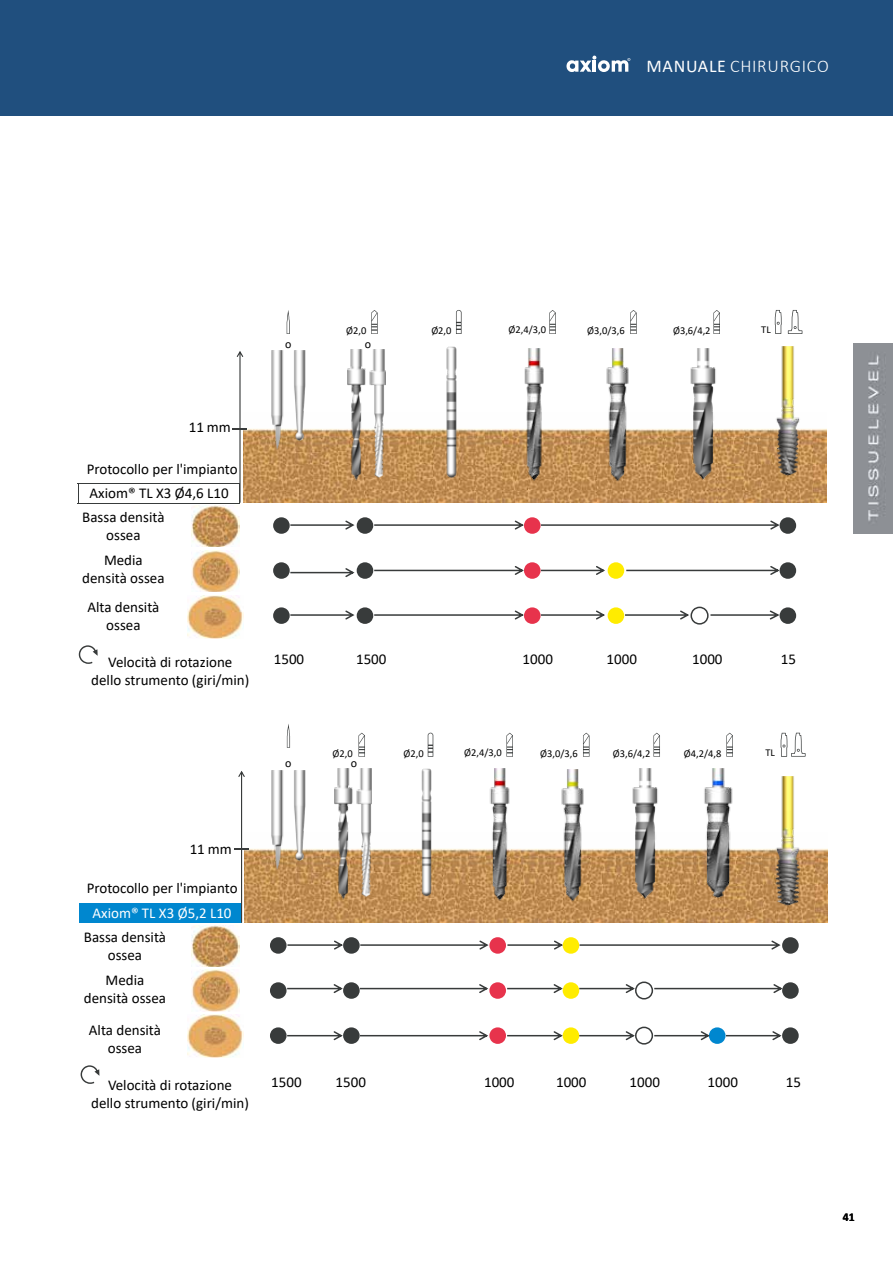
<style>
.page{position:relative;width:893px;height:1263px;background:#fff}
.page>*{position:absolute;margin:0;border:0;box-sizing:border-box;transform-origin:0 0}
.t1{font:300 18px "Calibri";letter-spacing:.04em;color:#fff}
.t2{font:15px/18px "Calibri";color:#000;text-align:center}
.t3{font:15px "Calibri";color:#fff}
.t4{font:12px "Calibri";color:#000}
.t5{font:700 12px "Calibri";color:#000}
.t6{font:10.5px "Calibri";color:#000}
.s1{font-weight:400}
</style>
<div class="page">
<img style="left:853px;top:343px;width:40px;height:190px">
<div style="left:0;top:0;width:893px;height:116px;background:#204f7e"></div>
<svg style="left:566px;top:56px;width:64px;height:16px"></svg>
<img style="left:248px;top:848px;width:580px;height:75px">
<div style="left:79px;top:904px;width:163px;height:19px;background:#0087cf"></div>
<svg style="left:81px;top:1065px;width:18px;height:19px"></svg>
<svg style="left:234px;top:771px;width:14px;height:152px"></svg>
<svg style="left:726px;top:733px;width:7px;height:24px"></svg>
<svg style="left:506px;top:733px;width:7px;height:24px"></svg>
<svg style="left:358px;top:733px;width:7px;height:24px"></svg>
<svg style="left:287px;top:724px;width:3px;height:24px"></svg>
<svg style="left:583px;top:733px;width:6px;height:24px"></svg>
<svg style="left:653px;top:733px;width:7px;height:24px"></svg>
<svg style="left:428px;top:733px;width:5px;height:24px"></svg>
<svg style="left:781px;top:733px;width:24px;height:24px"></svg>
<img style="left:247px;top:428px;width:579px;height:75px">
<svg style="left:79px;top:645px;width:19px;height:19px"></svg>
<svg style="left:78px;top:485px;width:1px;height:18px"></svg>
<hr style="left:78px;top:484px;width:107px;height:1px;background:#383b3b">
<hr style="left:185px;top:484px;width:55px;height:1px;background:#383b3b">
<hr style="left:78px;top:503px;width:107px;height:1px;background:#383b3b">
<hr style="left:185px;top:503px;width:55px;height:1px;background:#383b3b">
<svg style="left:233px;top:351px;width:14px;height:152px"></svg>
<svg style="left:549px;top:310px;width:7px;height:24px"></svg>
<svg style="left:371px;top:310px;width:7px;height:24px"></svg>
<svg style="left:287px;top:310px;width:3px;height:24px"></svg>
<svg style="left:630px;top:310px;width:7px;height:24px"></svg>
<svg style="left:713px;top:310px;width:7px;height:24px"></svg>
<svg style="left:456px;top:310px;width:6px;height:24px"></svg>
<svg style="left:775px;top:310px;width:7px;height:24px"></svg>
<svg style="left:788px;top:310px;width:14px;height:24px"></svg>
<svg style="left:273px;top:607px;width:523px;height:18px"></svg>
<svg style="left:273px;top:562px;width:523px;height:17px"></svg>
<svg style="left:273px;top:517px;width:523px;height:17px"></svg>
<svg style="left:270px;top:1027px;width:529px;height:17px"></svg>
<svg style="left:270px;top:981px;width:529px;height:18px"></svg>
<svg style="left:270px;top:937px;width:529px;height:17px"></svg>
<img style="left:768px;top:346px;width:40px;height:139px">
<img style="left:768px;top:777px;width:40px;height:138px">
<img style="left:268px;top:351px;width:37px;height:139px">
<img style="left:268px;top:770px;width:37px;height:139px">
<img style="left:683px;top:349px;width:40px;height:139px">
<img style="left:597px;top:349px;width:39px;height:139px">
<img style="left:514px;top:349px;width:39px;height:139px">
<img style="left:430px;top:346px;width:40px;height:144px">
<img style="left:347px;top:349px;width:38px;height:139px">
<img style="left:698px;top:768px;width:39px;height:139px">
<img style="left:625px;top:768px;width:39px;height:139px">
<img style="left:552px;top:769px;width:39px;height:139px">
<img style="left:479px;top:768px;width:39px;height:139px">
<img style="left:406px;top:768px;width:38px;height:139px">
<img style="left:334px;top:769px;width:38px;height:139px">
<img style="left:188px;top:1015px;width:55px;height:43px">
<img style="left:191px;top:970px;width:49px;height:41px">
<img style="left:191px;top:925px;width:49px;height:42px">
<img style="left:188px;top:595px;width:55px;height:43px">
<img style="left:191px;top:551px;width:49px;height:41px">
<img style="left:191px;top:506px;width:49px;height:41px">
<p class="t1" style="left:646px;top:55px;width:184px"><span class="s1">MANUALE</span> CHIRURGICO</p>
<p class="t6" style="left:346px;top:323px;width:22px">Ø2,0</p>
<p class="t4" style="left:285px;top:335px;width:8px">o</p>
<p class="t4" style="left:365px;top:335px;width:8px">o</p>
<p class="t6" style="left:431px;top:323px;width:22px">Ø2,0</p>
<p class="t6" style="left:508px;top:322px;width:39px">Ø2,4/3,0</p>
<p class="t6" style="left:587px;top:323px;width:39px">Ø3,0/3,6</p>
<p class="t6" style="left:673px;top:323px;width:39px">Ø3,6/4,2</p>
<p class="t6" style="left:761px;top:322px;width:11px">TL</p>
<p class="t2" style="left:189px;top:418px;width:44px">11 mm</p>
<p class="t2" style="left:87px;top:459px;width:152px">Protocollo per l'impianto</p>
<p class="t2" style="left:90px;top:484px;width:141px">Axiom® TL X3 Ø4,6 L10</p>
<p class="t2" style="left:82px;top:508px;width:84px">Bassa densità ossea</p>
<p class="t2" style="left:82px;top:550px;width:84px">Media densità ossea</p>
<p class="t2" style="left:87px;top:597px;width:74px">Alta densità ossea</p>
<p class="t2" style="left:91px;top:653px;width:160px">Velocità di rotazione<br>dello strumento (giri/min)</p>
<p class="t2" style="left:274px;top:649px;width:32px">1500</p>
<p class="t2" style="left:356px;top:649px;width:32px">1500</p>
<p class="t2" style="left:523px;top:649px;width:32px">1000</p>
<p class="t2" style="left:607px;top:649px;width:32px">1000</p>
<p class="t2" style="left:692px;top:649px;width:32px">1000</p>
<p class="t2" style="left:781px;top:649px;width:17px">15</p>
<p class="t6" style="left:332px;top:746px;width:22px">Ø2,0</p>
<p class="t6" style="left:404px;top:746px;width:22px">Ø2,0</p>
<p class="t4" style="left:285px;top:754px;width:8px">o</p>
<p class="t4" style="left:351px;top:754px;width:8px">o</p>
<p class="t6" style="left:464px;top:745px;width:39px">Ø2,4/3,0</p>
<p class="t6" style="left:540px;top:746px;width:39px">Ø3,0/3,6</p>
<p class="t6" style="left:613px;top:746px;width:39px">Ø3,6/4,2</p>
<p class="t6" style="left:684px;top:746px;width:39px">Ø4,2/4,8</p>
<p class="t6" style="left:765px;top:745px;width:11px">TL</p>
<p class="t2" style="left:190px;top:840px;width:44px">11 mm</p>
<p class="t2" style="left:87px;top:879px;width:152px">Protocollo per l'impianto</p>
<p class="t3" style="left:92px;top:902px;width:141px">Axiom® TL X3 Ø5,2 L10</p>
<p class="t2" style="left:84px;top:927px;width:84px">Bassa densità ossea</p>
<p class="t2" style="left:84px;top:971px;width:84px">Media densità ossea</p>
<p class="t2" style="left:89px;top:1021px;width:74px">Alta densità ossea</p>
<p class="t2" style="left:91px;top:1076px;width:159px">Velocità di rotazione dello strumento (giri/min)</p>
<p class="t2" style="left:271px;top:1072px;width:32px">1500</p>
<p class="t2" style="left:336px;top:1072px;width:32px">1500</p>
<p class="t2" style="left:484px;top:1072px;width:32px">1000</p>
<p class="t2" style="left:556px;top:1072px;width:32px">1000</p>
<p class="t2" style="left:630px;top:1072px;width:32px">1000</p>
<p class="t2" style="left:708px;top:1072px;width:32px">1000</p>
<p class="t2" style="left:786px;top:1072px;width:17px">15</p>
<p class="t5" style="left:843px;top:1208px;width:13px">41</p>
</div>
